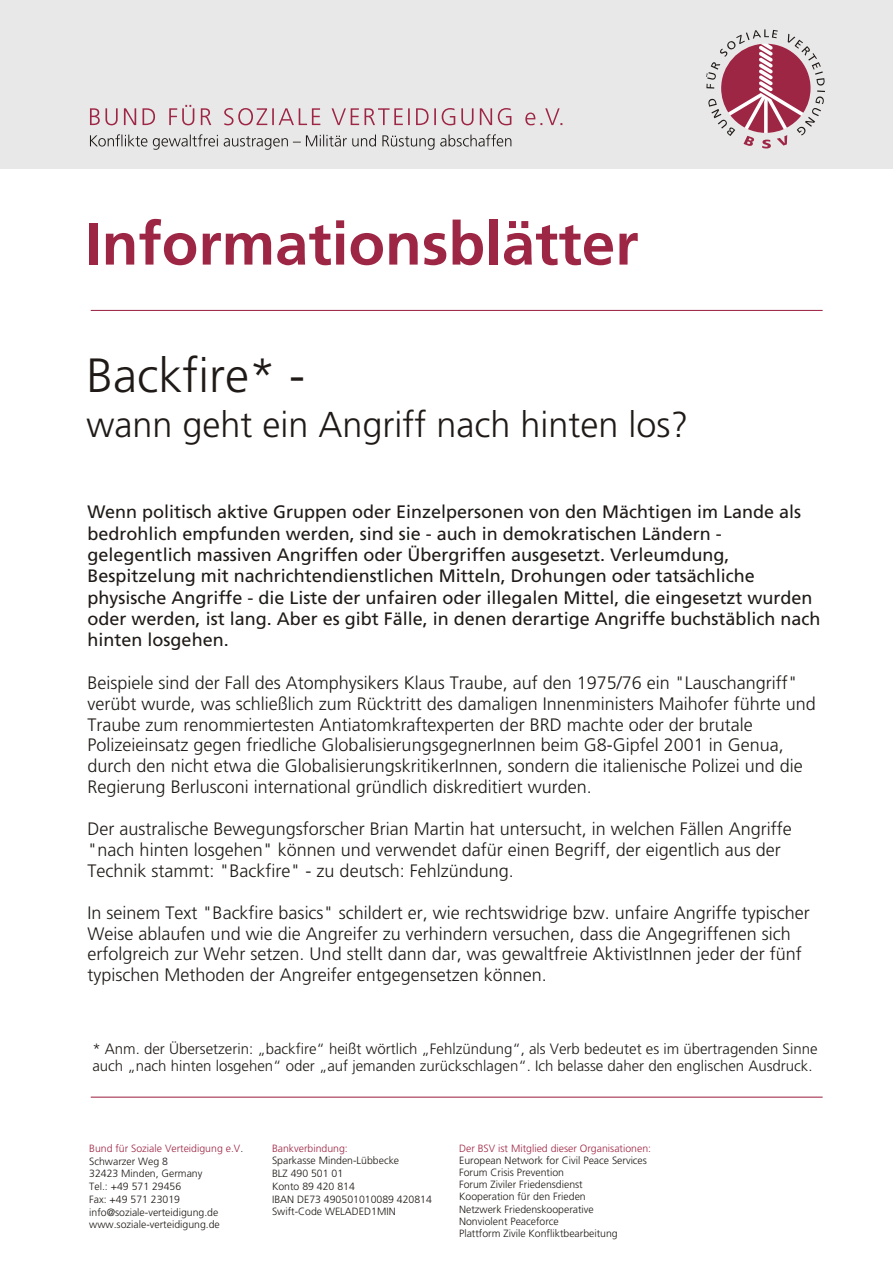
<style>
.page{position:relative;width:893px;height:1263px;background:#fff}
.page>*{position:absolute;margin:0;border:0;box-sizing:border-box;transform-origin:0 0}
.t1{font:300 60px "Frutiger LT";color:#9e2645}
.t2{font:300 48px "Frutiger LT";color:#1f1a17}
.t3{font:300 36px "Frutiger LT";color:#1f1a17}
.t4{font:300 18px/20.9px "Frutiger LT";color:#1f1a17}
.t5{font:18px/21.3px "Frutiger LT";color:#1f1a17}
.t6{font:300 15px/17.4px "Frutiger LT";color:#1f1a17}
.t7{font:300 10.5px/12.8px "Frutiger LT";color:#1f1a17}
.t8{font:300 10.5px "Frutiger LT";color:#9e2645}
.s1{color:#9e2645}
</style>
<div class="page">
<div style="left:0;top:0;width:893px;height:169px;background:#e8e8e8"></div>
<hr style="left:91px;top:310px;width:732px;height:1px;background:#9e2645">
<hr style="left:91px;top:1096px;width:732px;height:2px;background:#9e2645">
<svg style="left:90px;top:134px;width:421px;height:16px"></svg>
<svg style="left:90px;top:105px;width:472px;height:20px"></svg>
<svg style="left:706px;top:29px;width:119px;height:119px"></svg>
<h1 class="t1" style="left:85px;top:220px;width:555px">Informationsblätter</h1>
<h2 class="t2" style="left:86px;top:356px;width:220px">Backfire* -</h2>
<h3 class="t3" style="left:86px;top:410px;width:604px">wann geht ein Angriff nach hinten los?</h3>
<p class="t5" style="left:88px;top:503px;width:734px">Wenn politisch aktive Gruppen oder Einzelpersonen von den Mächtigen im Lande als bedrohlich empfunden werden, sind sie - auch in demokratischen Ländern - gelegentlich massiven Angriffen oder Übergriffen ausgesetzt. Verleumdung, Bespitzelung mit nachrichtendienstlichen Mitteln, Drohungen oder tatsächliche physische Angriffe - die Liste der unfairen oder illegalen Mittel, die eingesetzt wurden oder werden, ist lang. Aber es gibt Fälle, in denen derartige Angriffe buchstäblich nach hinten losgehen.</p>
<p class="t4" style="left:88px;top:673px;width:730px">Beispiele sind der Fall des Atomphysikers Klaus Traube, auf den 1975/76 ein "Lauschangriff" verübt wurde, was schließlich zum Rücktritt des damaligen Innenministers Maihofer führte und Traube zum renommiertesten Antiatomkraftexperten der BRD machte oder der brutale Polizeieinsatz gegen friedliche GlobalisierungsgegnerInnen beim G8-Gipfel 2001 in Genua, durch den nicht etwa die GlobalisierungskritikerInnen, sondern die italienische Polizei und die Regierung Berlusconi international gründlich diskreditiert wurden.</p>
<p class="t4" style="left:88px;top:820px;width:706px">Der australische Bewegungsforscher Brian Martin hat untersucht, in welchen Fällen Angriffe "nach hinten losgehen" können und verwendet dafür einen Begriff, der eigentlich aus der<br>Technik stammt: "Backfire" - zu deutsch: Fehlzündung.</p>
<p class="t4" style="left:88px;top:903px;width:724px">In seinem Text "Backfire basics" schildert er, wie rechtswidrige bzw. unfaire Angriffe typischer Weise ablaufen und wie die Angreifer zu verhindern versuchen, dass die Angegriffenen sich erfolgreich zur Wehr setzen. Und stellt dann dar, was gewaltfreie AktivistInnen jeder der fünf typischen Methoden der Angreifer entgegensetzen können.</p>
<p class="t6" style="left:92px;top:1041px;width:727px">* Anm. der Übersetzerin: „backfire“ heißt wörtlich „Fehlzündung“, als Verb bedeutet es im übertragenden Sinne auch „nach hinten losgehen“ oder „auf jemanden zurückschlagen“. Ich belasse daher den englischen Ausdruck.</p>
<p class="t7" style="left:89px;top:1142px;width:156px"><span class="s1">Bund für Soziale Verteidigung e.V</span>.<br>Schwarzer Weg 8<br>32423 Minden, Germany<br>Tel.: +49 571 29456<br>Fax: +49 571 23019 info@soziale-verteidigung.de www.soziale-verteidigung.de</p>
<p class="t8" style="left:272px;top:1144px;width:77px">Bankverbindung:</p>
<p class="t7" style="left:272px;top:1155px;width:161px">Sparkasse Minden-Lübbecke<br>BLZ 490 501 01<br>Konto 89 420 814<br>IBAN DE73 490501010089 420814<br>Swift-Code WELADED1MIN</p>
<p class="t8" style="left:459px;top:1144px;width:193px">Der BSV ist Mitglied dieser Organisationen:</p>
<p class="t7" style="left:459px;top:1155px;width:189px;line-height:12.1px">European Network for Civil Peace Services<br>Forum Crisis Prevention<br>Forum Ziviler Friedensdienst<br>Kooperation für den Frieden<br>Netzwerk Friedenskooperative<br>Nonviolent Peaceforce<br>Plattform Zivile Konfliktbearbeitung</p>
</div>
